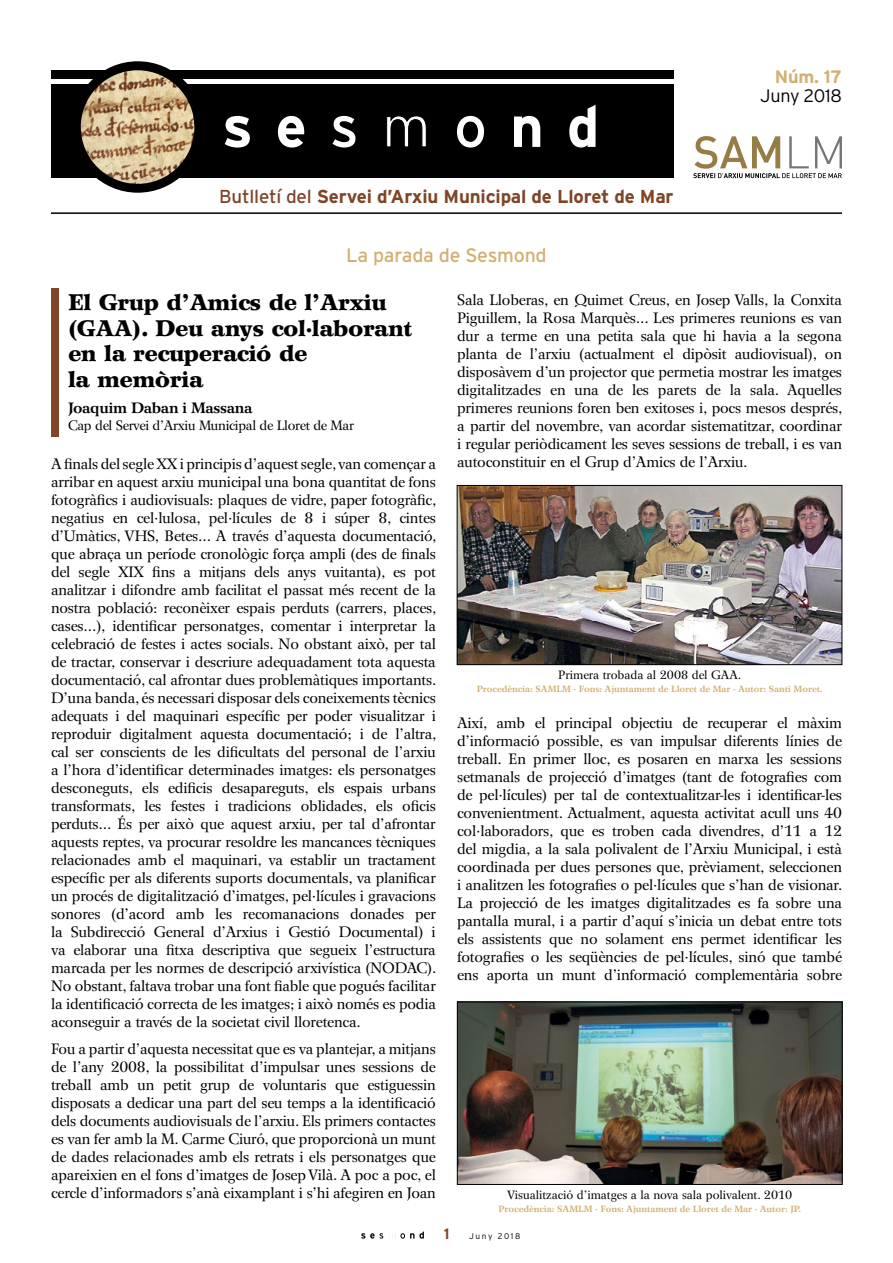
<style>
.page{position:relative;width:893px;height:1263px;background:#fff}
.page>*{position:absolute;margin:0;border:0;box-sizing:border-box;transform-origin:0 0}
.t1{font:900 22.5px/25.5px "Wilke LT Std";letter-spacing:-.02em;color:#000}
.t2{font:19.5px "Interstate";letter-spacing:-.01em;color:#d2af72}
.t3{font:700 18.75px "Interstate";letter-spacing:-.01em;color:#804527}
.t4{font:300 18px "Interstate";letter-spacing:-.01em;color:#000}
.t5{font:700 18px "Interstate";color:#d2af72}
.t6{font:15px/18px "Wilke LT Std";letter-spacing:-.01em;color:#000;text-align:justify}
.t7{font:700 15px "Wilke LT Std";letter-spacing:-.02em;color:#000}
.t8{font:700 15px "Interstate";color:#804527}
.t9{font:13.5px "Wilke LT Std";letter-spacing:-.02em;color:#000}
.t10{font:12px "Wilke LT Std";color:#000}
.t11{font:700 9px "Wilke LT Std";color:#d2af72}
.t12{font:300 8.25px "Interstate";letter-spacing:.2em;color:#000}
.s1{font-weight:400}
</style>
<div class="page">
<svg style="left:361px;top:1231px;width:63px;height:7px"></svg>
<div style="left:51px;top:85px;width:623px;height:93px;background:#000"></div>
<div style="left:51px;top:70px;width:623px;height:8px;background:#000"></div>
<svg style="left:225px;top:116px;width:25px;height:32px"></svg>
<svg style="left:278px;top:116px;width:26px;height:32px"></svg>
<svg style="left:332px;top:116px;width:23px;height:32px"></svg>
<svg style="left:386px;top:116px;width:41px;height:31px"></svg>
<svg style="left:457px;top:116px;width:27px;height:32px"></svg>
<svg style="left:514px;top:116px;width:26px;height:31px"></svg>
<svg style="left:569px;top:105px;width:26px;height:43px"></svg>
<div style="left:72px;top:61px;width:131px;height:132px;background:#000;border-radius:50%"></div>
<img style="left:81px;top:70px;width:113px;height:114px;border-radius:57px">
<hr style="left:51px;top:212px;width:791px;height:2px;background:#000">
<div style="left:51px;top:288px;width:7px;height:149px;background:#804527"></div>
<svg style="left:693px;top:136px;width:149px;height:42px"></svg>
<img style="left:459px;top:487px;width:381px;height:176px">
<div style="left:457px;top:485px;width:385px;height:180px;border:1px solid #000"></div>
<img style="left:459px;top:1004px;width:381px;height:179px">
<div style="left:457px;top:1002px;width:385px;height:183px;border:1px solid #000"></div>
<p class="t3" style="left:219px;top:186px;width:456px"><span class="s1">Butlletí del</span> Servei d’Arxiu Municipal de Lloret de Mar</p>
<h2 class="t2" style="left:346px;top:245px;width:202px">La parada de Sesmond</h2>
<p class="t5" style="left:775px;top:66px;width:69px">Núm. 17</p>
<p class="t4" style="left:760px;top:86px;width:83px">Juny 2018</p>
<h1 class="t1" style="left:68px;top:290px;width:345px">El Grup d’Amics de l’Arxiu (GAA). Deu anys col·laborant en la recuperació de<br>la memòria</h1>
<p class="t7" style="left:68px;top:399px;width:186px">Joaquim Daban i Massana</p>
<p class="t9" style="left:68px;top:417px;width:288px">Cap del Servei d’Arxiu Municipal de Lloret de Mar</p>
<p class="t6" style="left:51px;top:455px;width:387px">A finals del segle XX i principis d’aquest segle, van començar a arribar en aquest arxiu municipal una bona quantitat de fons fotogràfics i audiovisuals: plaques de vidre, paper fotogràfic, negatius en cel·lulosa, pel·lícules de 8 i súper 8, cintes d’Umàtics, VHS, Betes... A través d’aquesta documentació, que abraça un període cronològic força ampli (des de finals del segle XIX fins a mitjans dels anys vuitanta), es pot analitzar i difondre amb facilitat el passat més recent de la nostra població: reconèixer espais perduts (carrers, places, cases...), identificar personatges, comentar i interpretar la celebració de festes i actes socials. No obstant això, per tal de tractar, conservar i descriure adequadament tota aquesta documentació, cal afrontar dues problemàtiques importants.<br>D’una banda, és necessari disposar dels coneixements tècnics adequats i del maquinari específic per poder visualitzar i reproduir digitalment aquesta documentació; i de l’altra, cal ser conscients de les dificultats del personal de l’arxiu a l’hora d’identificar determinades imatges: els personatges desconeguts, els edificis desapareguts, els espais urbans transformats, les festes i tradicions oblidades, els oficis perduts... És per això que aquest arxiu, per tal d’afrontar aquests reptes, va procurar resoldre les mancances tècniques relacionades amb el maquinari, va establir un tractament específic per als diferents suports documentals, va planificar un procés de digitalització d’imatges, pel·lícules i gravacions sonores (d’acord amb les recomanacions donades per la Subdirecció General d’Arxius i Gestió Documental) i va elaborar una fitxa descriptiva que segueix l’estructura marcada per les normes de descripció arxivística (NODAC).<br>No obstant, faltava trobar una font fiable que pogués facilitar la identificació correcta de les imatges; i això només es podia aconseguir a través de la societat civil lloretenca.</p>
<p class="t6" style="left:51px;top:1040px;width:386px">Fou a partir d’aquesta necessitat que es va plantejar, a mitjans de l’any 2008, la possibilitat d’impulsar unes sessions de treball amb un petit grup de voluntaris que estiguessin disposats a dedicar una part del seu temps a la identificació dels documents audiovisuals de l’arxiu. Els primers contactes es van fer amb la M. Carme Ciuró, que proporcionà un munt de dades relacionades amb els retrats i els personatges que apareixien en el fons d’imatges de Josep Vilà. A poc a poc, el cercle d’informadors s’anà eixamplant i s’hi afegiren en Joan</p>
<p class="t6" style="left:457px;top:291px;width:387px">Sala Lloberas, en Quimet Creus, en Josep Valls, la Conxita Piguillem, la Rosa Marquès... Les primeres reunions es van dur a terme en una petita sala que hi havia a la segona planta de l’arxiu (actualment el dipòsit audiovisual), on disposàvem d’un projector que permetia mostrar les imatges digitalitzades en una de les parets de la sala. Aquelles primeres reunions foren ben exitoses i, pocs mesos després, a partir del novembre, van acordar sistematitzar, coordinar i regular periòdicament les seves sessions de treball, i es van autoconstituir en el Grup d’Amics de l’Arxiu.</p>
<p class="t10" style="left:558px;top:668px;width:185px">Primera trobada al 2008 del GAA.</p>
<p class="t11" style="left:477px;top:684px;width:347px">Procedència: SAMLM - Fons: Ajuntament de Lloret de Mar - Autor: Santi Moret.</p>
<p class="t6" style="left:457px;top:713px;width:387px">Així, amb el principal objectiu de recuperar el màxim d’informació possible, es van impulsar diferents línies de treball. En primer lloc, es posaren en marxa les sessions setmanals de projecció d’imatges (tant de fotografies com de pel·lícules) per tal de contextualitzar-les i identificar-les convenientment. Actualment, aquesta activitat acull uns 40 col·laboradors, que es troben cada divendres, d’11 a 12 del migdia, a la sala polivalent de l’Arxiu Municipal, i està coordinada per dues persones que, prèviament, seleccionen i analitzen les fotografies o pel·lícules que s’han de visionar.<br>La projecció de les imatges digitalitzades es fa sobre una pantalla mural, i a partir d’aquí s’inicia un debat entre tots els assistents que no solament ens permet identificar les fotografies o les seqüències de pel·lícules, sinó que també ens aporta un munt d’informació complementària sobre</p>
<p class="t10" style="left:507px;top:1188px;width:287px">Visualització d’imatges a la nova sala polivalent. 2010</p>
<p class="t11" style="left:499px;top:1203px;width:304px">Procedència: SAMLM - Fons: Ajuntament de Lloret de Mar - Autor: JP.</p>
<p class="t8" style="left:444px;top:1225px;width:7px">1</p>
<p class="t12" style="left:469px;top:1231px;width:53px">Juny 2018</p>
</div>
